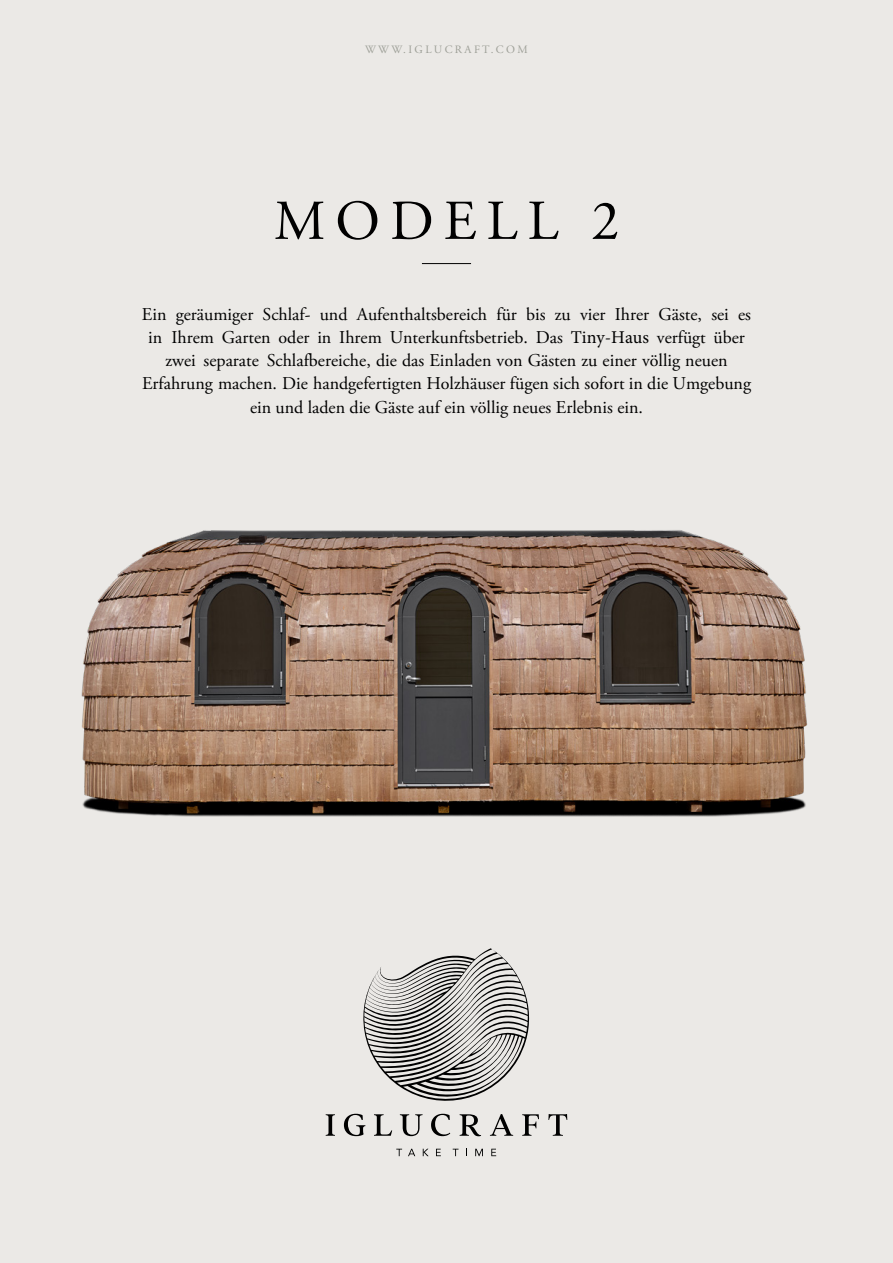
<style>
.page{position:relative;width:893px;height:1263px;background:#ebe9e6}
.page>*{position:absolute;margin:0;border:0;box-sizing:border-box;transform-origin:0 0}
.t1{font:56.25px "Adobe Garamond Pro";letter-spacing:.175em;color:#000}
.t2{font:18px/23.2px "Adobe Garamond Pro";color:#000;text-align:center}
.t3{font:11.25px "Adobe Garamond Pro";letter-spacing:.215em;color:#9d9f97}
.s1{font-family:"Minion Pro"}
</style>
<div class="page">
<hr style="left:422px;top:263px;width:49px;height:1px;background:#000">
<svg style="left:326px;top:1114px;width:9px;height:22px"></svg>
<svg style="left:548px;top:1114px;width:19px;height:22px"></svg>
<svg style="left:344px;top:948px;width:195px;height:188px"></svg>
<svg style="left:396px;top:1149px;width:6px;height:7px"></svg>
<svg style="left:408px;top:1149px;width:7px;height:7px"></svg>
<svg style="left:423px;top:1149px;width:6px;height:7px"></svg>
<svg style="left:436px;top:1149px;width:5px;height:7px"></svg>
<svg style="left:453px;top:1149px;width:5px;height:7px"></svg>
<svg style="left:475px;top:1149px;width:8px;height:7px"></svg>
<svg style="left:491px;top:1149px;width:5px;height:7px"></svg>
<img style="left:81px;top:530px;width:727px;height:287px">
<p class="t3" style="left:365px;top:42px;width:164px">WWW.IGLUCRAFT.COM</p>
<h1 class="t1" style="left:274px;top:187px;width:347px">MODELL 2</h1>
<p class="t2" style="left:142px;top:303px;width:611px">Ein geräumiger Schlaf- und Aufenthaltsbereich für bis zu vier Ihrer Gäste, sei es in Ihrem Garten oder in Ihrem Unterkunftsbetrieb. Das <span class="s1">Tiny-Haus</span> verfügt über zwei separate Schlafbereiche, die das Einladen von Gästen zu einer völlig neuen Erfahrung machen. Die handgefertigten Holzhäuser fügen sich sofort in die Umgebung ein und laden die Gäste auf ein völlig neues Erlebnis ein.</p>
</div>
